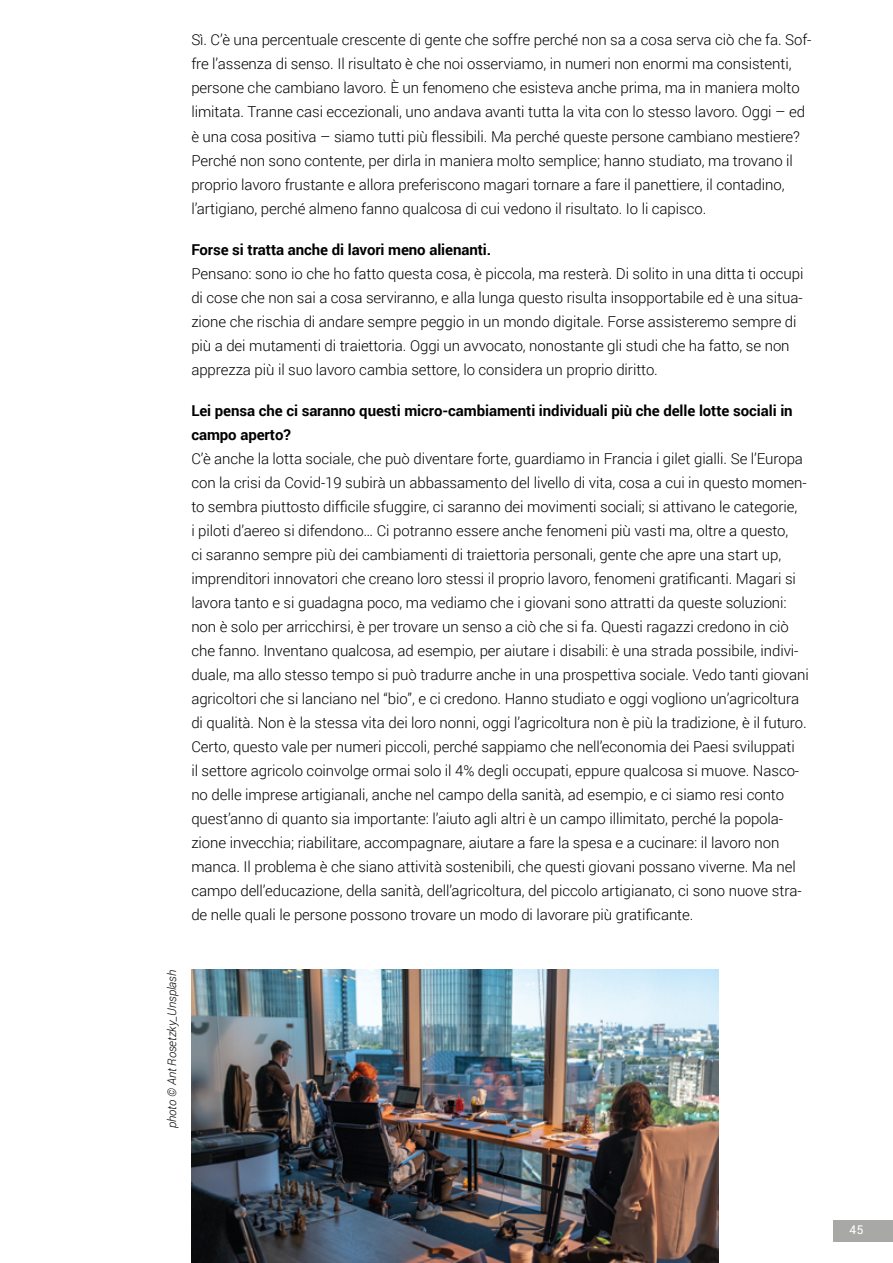
<style>
.page{position:relative;width:893px;height:1263px;background:#fff}
.page>*{position:absolute;margin:0;border:0;box-sizing:border-box;transform-origin:0 0}
.t1{font:300 15px/24px "Roboto";letter-spacing:-.005em;color:#000}
.t2{font:700 15px/24px "Roboto";letter-spacing:-.005em;color:#000}
.t3{font:italic 300 12px "Roboto";letter-spacing:-.005em;color:#000}
.t4{font:12px "Roboto";color:#fff}
</style>
<div class="page">
<div style="left:833px;top:1220px;width:60px;height:22px;background:#a8a8a7"></div>
<img style="left:191px;top:969px;width:528px;height:294px">
<p class="t1" style="left:191px;top:28px;width:622px">Sì. C’è una percentuale crescente di gente che soffre perché non sa a cosa serva ciò che fa. Sof&shy;fre l’assenza di senso. Il risultato è che noi osserviamo, in numeri non enormi ma consistenti, persone che cambiano lavoro. È un fenomeno che esisteva anche prima, ma in maniera molto limitata. Tranne casi eccezionali, uno andava avanti tutta la vita con lo stesso lavoro. Oggi – ed è una cosa positiva – siamo tutti più flessibili. Ma perché queste persone cambiano mestiere?<br>Perché non sono contente, per dirla in maniera molto semplice; hanno studiato, ma trovano il proprio lavoro frustante e allora preferiscono magari tornare a fare il panettiere, il contadino, l’artigiano, perché almeno fanno qualcosa di cui vedono il risultato. Io li capisco.</p>
<p class="t2" style="left:191px;top:237px;width:301px">Forse si tratta anche di lavori meno alienanti.</p>
<p class="t1" style="left:191px;top:261px;width:614px">Pensano: sono io che ho fatto questa cosa, è piccola, ma resterà. Di solito in una ditta ti occupi di cose che non sai a cosa serviranno, e alla lunga questo risulta insopportabile ed è una situa&shy;zione che rischia di andare sempre peggio in un mondo digitale. Forse assisteremo sempre di più a dei mutamenti di traiettoria. Oggi un avvocato, nonostante gli studi che ha fatto, se non apprezza più il suo lavoro cambia settore, lo considera un proprio diritto.</p>
<p class="t2" style="left:191px;top:398px;width:603px">Lei pensa che ci saranno questi micro-cambiamenti individuali più che delle lotte sociali in campo aperto?</p>
<p class="t1" style="left:191px;top:446px;width:619px">C’è anche la lotta sociale, che può diventare forte, guardiamo in Francia i gilet gialli. Se l’Europa con la crisi da Covid-19 subirà un abbassamento del livello di vita, cosa a cui in questo momen&shy;to sembra piuttosto difficile sfuggire, ci saranno dei movimenti sociali; si attivano le categorie,<br>i piloti d’aereo si difendono… Ci potranno essere anche fenomeni più vasti ma, oltre a questo,<br>ci saranno sempre più dei cambiamenti di traiettoria personali, gente che apre una start up, imprenditori innovatori che creano loro stessi il proprio lavoro, fenomeni gratificanti. Magari si lavora tanto e si guadagna poco, ma vediamo che i giovani sono attratti da queste soluzioni: non è solo per arricchirsi, è per trovare un senso a ciò che si fa. Questi ragazzi credono in ciò che fanno. Inventano qualcosa, ad esempio, per aiutare i disabili: è una strada possibile, indivi&shy;duale, ma allo stesso tempo si può tradurre anche in una prospettiva sociale. Vedo tanti giovani agricoltori che si lanciano nel “bio”, e ci credono. Hanno studiato e oggi vogliono un’agricoltura di qualità. Non è la stessa vita dei loro nonni, oggi l’agricoltura non è più la tradizione, è il futuro.<br>Certo, questo vale per numeri piccoli, perché sappiamo che nell’economia dei Paesi sviluppati<br>il settore agricolo coinvolge ormai solo il 4% degli occupati, eppure qualcosa si muove. Nasco&shy;no delle imprese artigianali, anche nel campo della sanità, ad esempio, e ci siamo resi conto quest’anno di quanto sia importante: l’aiuto agli altri è un campo illimitato, perché la popola&shy;zione invecchia; riabilitare, accompagnare, aiutare a fare la spesa e a cucinare: il lavoro non manca. Il problema è che siano attività sostenibili, che questi giovani possano viverne. Ma nel campo dell’educazione, della sanità, dell’agricoltura, del piccolo artigianato, ci sono nuove stra&shy;de nelle quali le persone possono trovare un modo di lavorare più gratificante.</p>
<p class="t3" style="left:164px;top:1128px;width:160px;rotate:-90deg">photo © Ant Rosetzky_Unsplash</p>
<p class="t4" style="left:850px;top:1221px;width:15px">45</p>
</div>
